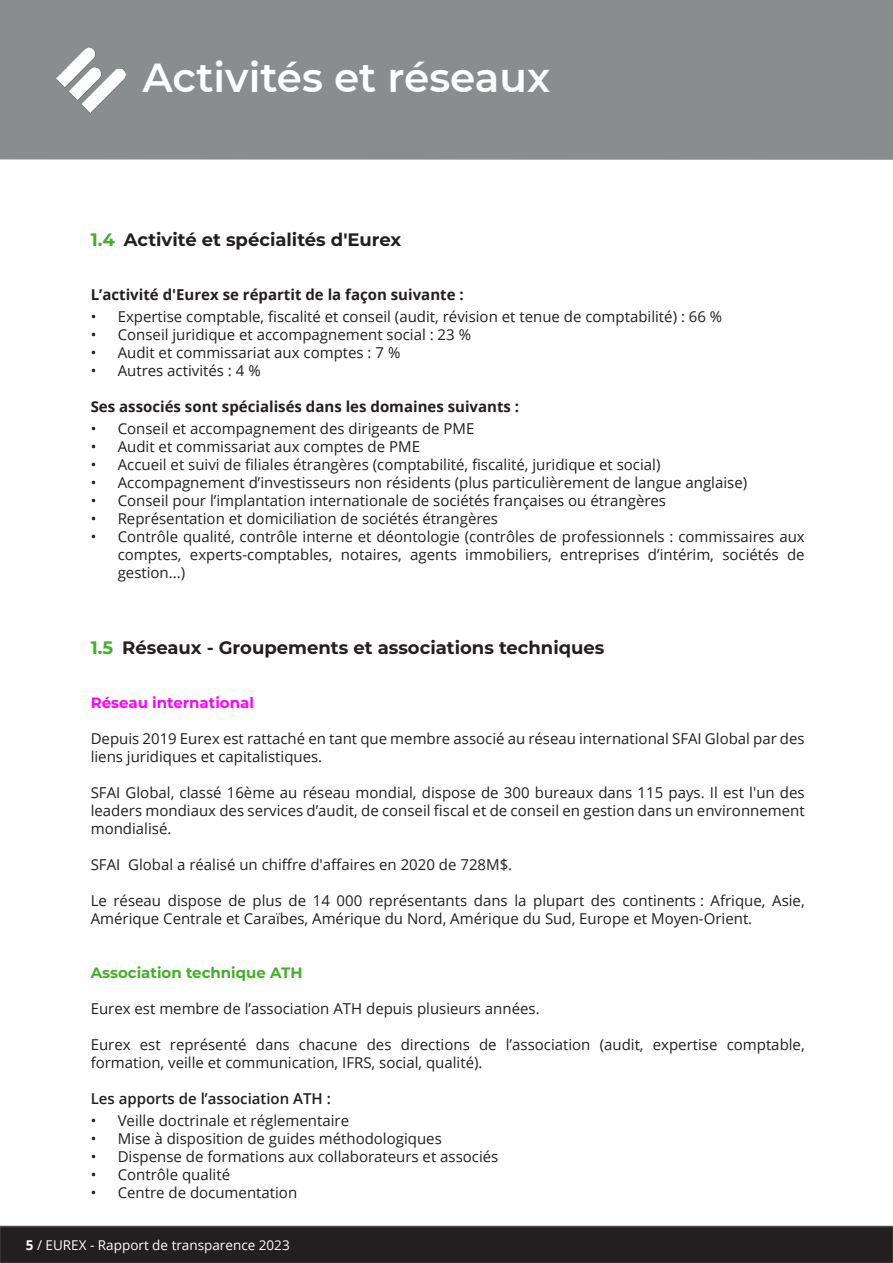
<style>
.page{position:relative;width:893px;height:1263px;background:#fff}
.page>*{position:absolute;margin:0;border:0;box-sizing:border-box;transform-origin:0 0}
.t1{font:600 40.5px "Montserrat";color:#fff}
.t2{font:700 18px "Montserrat";color:#231f20}
.t3{font:15px/18px "Open Sans";color:#231f20}
.t4{font:700 15px "Open Sans";color:#231f20}
.t5{font:600 15px "Open Sans";color:#231f20}
.t6{font:700 15px "Montserrat";color:#43b02a}
.t7{font:700 15px "Montserrat";color:#f0f}
.t8{font:13.5px "Open Sans";color:#fff}
.s1{color:#43b02a}
.s2{font-weight:700}
</style>
<div class="page">
<svg style="left:0;top:1226px;width:893px;height:37px;background:#242122"></svg>
<div style="left:0;top:0;width:893px;height:160px;background:#898d8d"></div>
<img style="left:56px;top:47px;width:69px;height:65px">
<h1 class="t1" style="left:142px;top:61px;width:409px">Activités et réseaux</h1>
<p class="t2" style="left:91px;top:231px;width:312px"><span class="s1">1.4</span> Activité et spécialités d'Eurex</p>
<p class="t4" style="left:91px;top:288px;width:375px">L’activité d'Eurex se répartit de la façon suivante :</p>
<p class="t3" style="left:91px;top:309px;width:633px">• Expertise comptable, fiscalité et conseil (audit, révision et tenue de comptabilité) : 66 %</p>
<p class="t3" style="left:91px;top:327px;width:382px">• Conseil juridique et accompagnement social : 23 %</p>
<p class="t3" style="left:91px;top:345px;width:311px">• Audit et commissariat aux comptes : 7 %</p>
<p class="t3" style="left:91px;top:363px;width:171px">• Autres activités : 4 %</p>
<p class="t4" style="left:91px;top:400px;width:430px">Ses associés sont spécialisés dans les domaines suivants :</p>
<p class="t3" style="left:91px;top:421px;width:385px">• Conseil et accompagnement des dirigeants de PME</p>
<p class="t3" style="left:91px;top:439px;width:331px">• Audit et commissariat aux comptes de PME</p>
<p class="t3" style="left:91px;top:457px;width:571px">• Accueil et suivi de filiales étrangères (comptabilité, fiscalité, juridique et social)</p>
<p class="t3" style="left:91px;top:475px;width:658px">• Accompagnement d’investisseurs non résidents (plus particulièrement de langue anglaise)</p>
<p class="t3" style="left:91px;top:493px;width:577px">• Conseil pour l’implantation internationale de sociétés françaises ou étrangères</p>
<p class="t3" style="left:91px;top:511px;width:409px">• Représentation et domiciliation de sociétés étrangères</p>
<p class="t3" style="left:118px;top:529px;width:688px;text-align:justify;text-indent:-27px">• Contrôle qualité, contrôle interne et déontologie (contrôles de professionnels : commissaires aux comptes, experts-comptables, notaires, agents immobiliers, entreprises d’intérim, sociétés de gestion...)</p>
<p class="t2" style="left:91px;top:639px;width:515px"><span class="s1">1.5</span> Réseaux - Groupements et associations techniques</p>
<p class="t7" style="left:91px;top:696px;width:165px">Réseau international</p>
<p class="t3" style="left:91px;top:729px;width:715px">Depuis 2019 Eurex est rattaché en tant que membre associé au réseau international SFAI Global par des liens juridiques et capitalistiques.</p>
<p class="t3" style="left:91px;top:783px;width:715px;text-align:justify">SFAI Global, classé 16ème au réseau mondial, dispose de 300 bureaux dans 115 pays. Il est l'un des leaders mondiaux des services d’audit, de conseil fiscal et de conseil en gestion dans un environnement mondialisé.</p>
<p class="t3" style="left:91px;top:855px;width:423px">SFAI Global a réalisé un chiffre d'affaires en 2020 de 728M$.</p>
<p class="t3" style="left:91px;top:893px;width:715px">Le réseau dispose de plus de 14 000 représentants dans la plupart des continents : Afrique, Asie,<br>Amérique Centrale et Caraïbes, Amérique du Nord, Amérique du Sud, Europe et Moyen-Orient.</p>
<p class="t6" style="left:91px;top:966px;width:213px">Association technique ATH</p>
<p class="t3" style="left:91px;top:1001px;width:450px">Eurex est membre de l’association ATH depuis plusieurs années.</p>
<p class="t3" style="left:91px;top:1035px;width:715px">Eurex est représenté dans chacune des directions de l’association (audit, expertise comptable, formation, veille et communication, IFRS, social, qualité).</p>
<p class="t5" style="left:91px;top:1092px;width:242px">Les apports de l’association ATH :</p>
<p class="t3" style="left:91px;top:1113px;width:260px">• Veille doctrinale et réglementaire</p>
<p class="t3" style="left:91px;top:1131px;width:353px">• Mise à disposition de guides méthodologiques</p>
<p class="t3" style="left:91px;top:1149px;width:409px">• Dispense de formations aux collaborateurs et associés</p>
<p class="t3" style="left:91px;top:1167px;width:141px">• Contrôle qualité</p>
<p class="t3" style="left:91px;top:1185px;width:208px">• Centre de documentation</p>
<p class="t8" style="left:26px;top:1240px;width:265px"><span class="s2">5</span> / EUREX - Rapport de transparence 2023</p>
</div>
